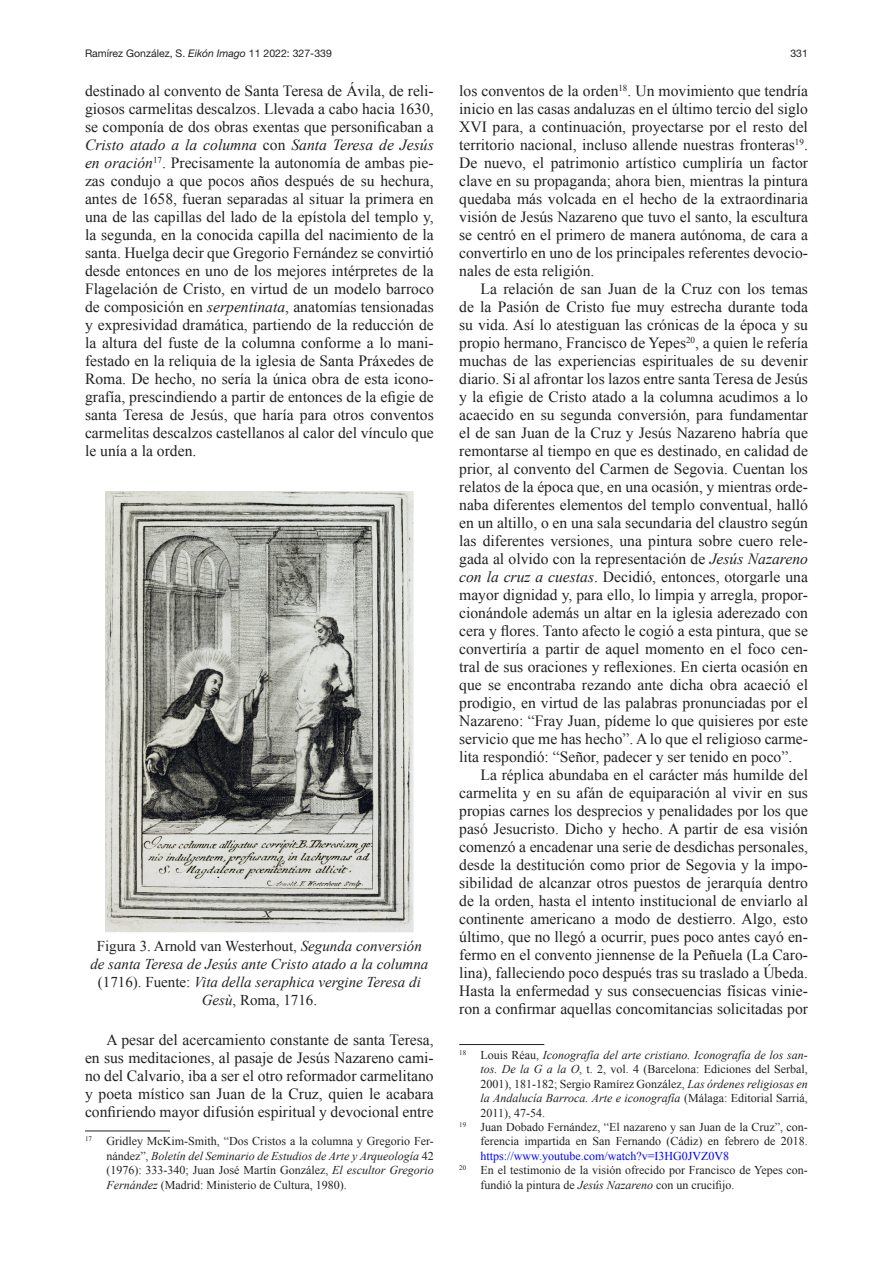
<style>
.page{position:relative;width:893px;height:1263px;background:#fff}
.page>*{position:absolute;margin:0;border:0;box-sizing:border-box;transform-origin:0 0}
.Galerada-parrafos{font:15.6px/18px "Times New Roman";color:#231f20;text-align:justify}
.Pie_tablas_cuadros{font:italic 15px/18px "Times New Roman";color:#231f20;text-align:center}
._000_Notas_al_pie{font:12px/14.4px "Times New Roman";color:#231f20;text-align:justify}
.t1{font:10.5px "Helvetica Neue LT Pro";color:#231f20}
.s1{font-style:italic}
.s2{color:#0001ff}
.s3{font-style:normal}
</style>
<div class="page">
<img style="left:105px;top:492px;width:308px;height:441px">
<hr style="left:85px;top:1131px;width:85px;height:1px;background:#231f20">
<hr style="left:459px;top:1044px;width:85px;height:1px;background:#231f20">
<p class="t1" style="left:85px;top:47px;width:248px">Ramírez González, S. <span class="s1">Eikón Imago</span> 11 2022: 327-339</p>
<p class="t1" style="left:790px;top:47px;width:19px">331</p>
<p class="Galerada-parrafos" style="left:85px;top:81px;width:350px">destinado al convento de Santa Teresa de Ávila, de reli&shy;giosos carmelitas descalzos. Llevada a cabo hacia 1630, se componía de dos obras exentas que personificaban a <span class="s1">Cristo atado a la columna</span> con <span class="s1">Santa Teresa de Jesús en oración</span><sup>17</sup>. Precisamente la autonomía de ambas pie&shy;zas condujo a que pocos años después de su hechura, antes de 1658, fueran separadas al situar la primera en una de las capillas del lado de la epístola del templo y, la segunda, en la conocida capilla del nacimiento de la santa. Huelga decir que Gregorio Fernández se convirtió desde entonces en uno de los mejores intérpretes de la Flagelación de Cristo, en virtud de un modelo barroco de composición en <span class="s1">serpentinata</span>, anatomías tensionadas y expresividad dramática, partiendo de la reducción de la altura del fuste de la columna conforme a lo mani&shy;festado en la reliquia de la iglesia de Santa Práxedes de Roma. De hecho, no sería la única obra de esta icono&shy;grafía, prescindiendo a partir de entonces de la efigie de santa Teresa de Jesús, que haría para otros conventos carmelitas descalzos castellanos al calor del vínculo que le unía a la orden.</p>
<p class="Galerada-parrafos" style="left:459px;top:81px;width:350px">los conventos de la orden<sup>18</sup>. Un movimiento que tendría inicio en las casas andaluzas en el último tercio del siglo XVI para, a continuación, proyectarse por el resto del territorio nacional, incluso allende nuestras fronteras<sup>19</sup>.<br>De nuevo, el patrimonio artístico cumpliría un factor clave en su propaganda; ahora bien, mientras la pintura quedaba más volcada en el hecho de la extraordinaria visión de Jesús Nazareno que tuvo el santo, la escultura se centró en el primero de manera autónoma, de cara a convertirlo en uno de los principales referentes devocio&shy;nales de esta religión.</p>
<p class="Galerada-parrafos" style="left:459px;top:279px;width:350px;text-indent:21px">La relación de san Juan de la Cruz con los temas de la Pasión de Cristo fue muy estrecha durante toda su vida. Así lo atestiguan las crónicas de la época y su propio hermano, Francisco de Yepes<sup>20</sup>, a quien le refería muchas de las experiencias espirituales de su devenir diario. Si al afrontar los lazos entre santa Teresa de Jesús y la efigie de Cristo atado a la columna acudimos a lo acaecido en su segunda conversión, para fundamentar el de san Juan de la Cruz y Jesús Nazareno habría que remontarse al tiempo en que es destinado, en calidad de prior, al convento del Carmen de Segovia. Cuentan los relatos de la época que, en una ocasión, y mientras orde&shy;naba diferentes elementos del templo conventual, halló en un altillo, o en una sala secundaria del claustro según las diferentes versiones, una pintura sobre cuero rele&shy;gada al olvido con la representación de <span class="s1">Jesús Nazareno con la cruz a cuestas</span>. Decidió, entonces, otorgarle una mayor dignidad y, para ello, lo limpia y arregla, propor&shy;cionándole además un altar en la iglesia aderezado con cera y flores. Tanto afecto le cogió a esta pintura, que se convertiría a partir de aquel momento en el foco cen&shy;tral de sus oraciones y reflexiones. En cierta ocasión en que se encontraba rezando ante dicha obra acaeció el prodigio, en virtud de las palabras pronunciadas por el Nazareno: “Fray Juan, pídeme lo que quisieres por este servicio que me has hecho”. A lo que el religioso carme&shy;lita respondió: “Señor, padecer y ser tenido en poco”.</p>
<p class="Galerada-parrafos" style="left:459px;top:765px;width:350px;text-indent:21px">La réplica abundaba en el carácter más humilde del carmelita y en su afán de equiparación al vivir en sus propias carnes los desprecios y penalidades por los que pasó Jesucristo. Dicho y hecho. A partir de esa visión comenzó a encadenar una serie de desdichas personales, desde la destitución como prior de Segovia y la impo&shy;sibilidad de alcanzar otros puestos de jerarquía dentro de la orden, hasta el intento institucional de enviarlo al continente americano a modo de destierro. Algo, esto último, que no llegó a ocurrir, pues poco antes cayó en&shy;fermo en el convento jiennense de la Peñuela (La Caro&shy;lina), falleciendo poco después tras su traslado a Úbeda.<br>Hasta la enfermedad y sus consecuencias físicas vinie&shy;ron a confirmar aquellas concomitancias solicitadas por</p>
<p class="_000_Notas_al_pie" style="left:481px;top:1047px;width:329px;text-indent:-21px"><sup>18</sup> Louis Réau, <span class="s1">Iconografía del arte cristiano. Iconografía de los san&shy;tos. De la G a la O</span>, t. 2, vol. 4 (Barcelona: Ediciones del Serbal, 2001), 181-182; Sergio Ramírez González, <span class="s1">Las órdenes religiosas en la Andalucía Barroca. Arte e iconografía</span> (Málaga: Editorial Sarriá, 2011), 47-54.</p>
<p class="_000_Notas_al_pie" style="left:481px;top:1119px;width:329px;text-indent:-21px"><sup>19</sup> Juan Dobado Fernández, “El nazareno y san Juan de la Cruz”, con&shy;ferencia impartida en San Fernando (Cádiz) en febrero de 2018. <span class="s2">https://www.youtube.com/watch?v=I3HG0JVZ0V8</span></p>
<p class="_000_Notas_al_pie" style="left:481px;top:1163px;width:329px;text-indent:-21px"><sup>20</sup> En el testimonio de la visión ofrecido por Francisco de Yepes con&shy;fundió la pintura de <span class="s1">Jesús Nazareno</span> con un crucifijo.</p>
<p class="Pie_tablas_cuadros" style="left:90px;top:936px;width:340px"><span class="s3">Figura 3. Arnold van Westerhout,</span> Segunda conversión de santa Teresa de Jesús ante Cristo atado a la columna <span class="s3">(1716). Fuente:</span> Vita della seraphica vergine Teresa di Gesù<span class="s3">, Roma, 1716.</span></p>
<p class="Galerada-parrafos" style="left:85px;top:1031px;width:350px;text-indent:21px">A pesar del acercamiento constante de santa Teresa, en sus meditaciones, al pasaje de Jesús Nazareno cami&shy;no del Calvario, iba a ser el otro reformador carmelitano y poeta místico san Juan de la Cruz, quien le acabara confiriendo mayor difusión espiritual y devocional entre</p>
<p class="_000_Notas_al_pie" style="left:106px;top:1134px;width:329px;text-indent:-21px"><sup>17</sup> Gridley McKim-Smith, “Dos Cristos a la columna y Gregorio Fer&shy;nández”, <span class="s1">Boletín del Seminario de Estudios de Arte y Arqueología</span> 42 (1976): 333-340; Juan José Martín González, <span class="s1">El escultor Gregorio Fernández</span> (Madrid: Ministerio de Cultura, 1980).</p>
</div>
